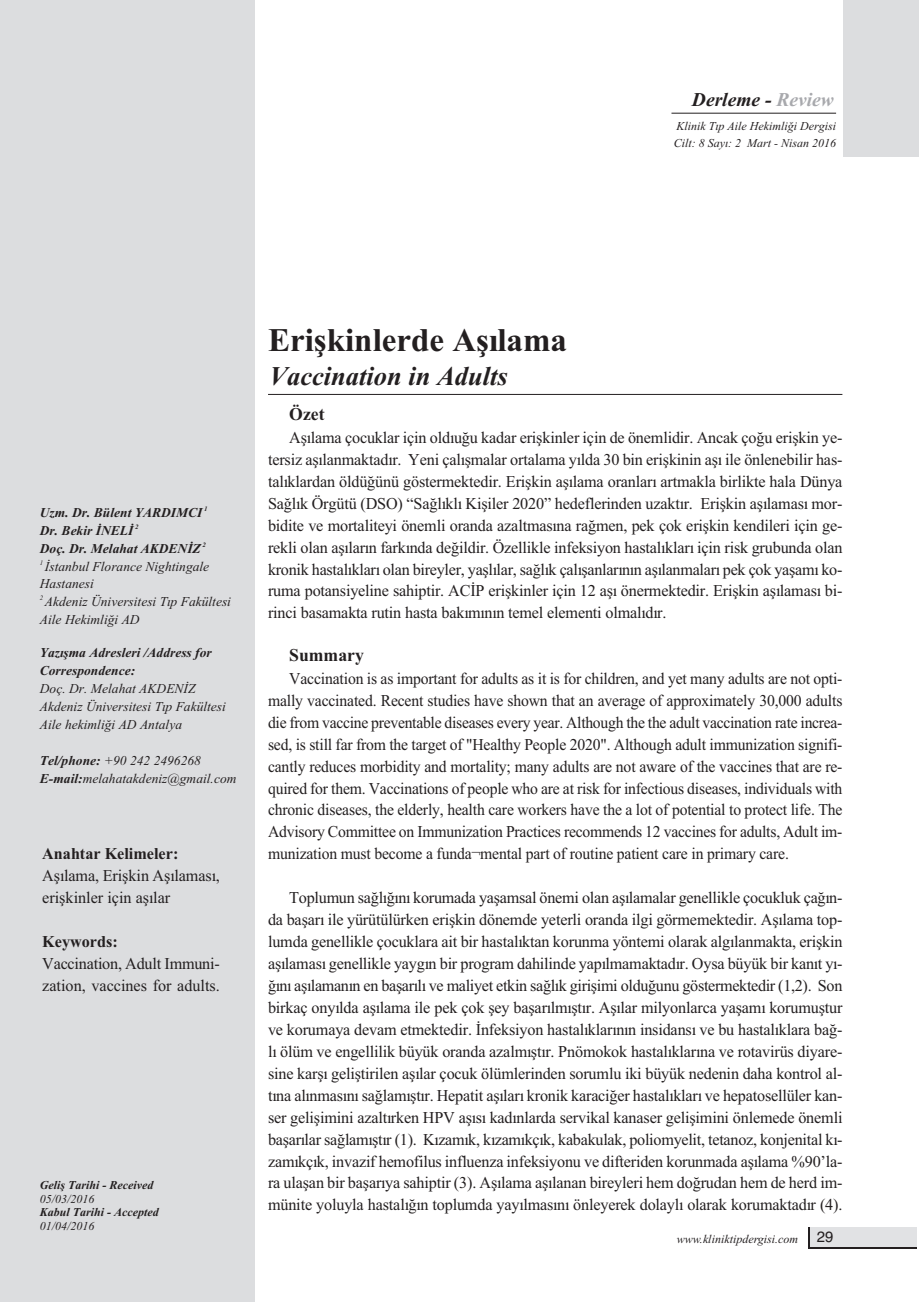
<style>
.page{position:relative;width:919px;height:1302px;background:#fff}
.page>*{position:absolute;margin:0;border:0;box-sizing:border-box;transform-origin:0 0}
.t1{font:700 33px "Times New Roman";color:#231f20}
.t2{font:italic 700 27px "Times New Roman";color:#231f20}
.t3{font:italic 700 19.5px "Times New Roman";color:#231f20}
.t4{font:700 18px "Times New Roman";color:#231f20}
.t5{font:16.5px/21.9px "Times New Roman";letter-spacing:-.01em;color:#231f20;text-align:justify}
.t6{font:16.5px/21.9px "Times New Roman";letter-spacing:-.01em;color:#231f20;text-align:justify;scale:.95 1}
.t7{font:700 16.5px "Times New Roman";color:#231f20}
.t8{font:italic 13.5px/18px "Times New Roman";color:#231f20}
.t9{font:italic 700 13.5px/18px "Times New Roman";color:#231f20}
.t10{font:italic 12px/16.6px "Times New Roman";color:#231f20}
.t11{font:italic 700 12px "Times New Roman";color:#231f20}
.t12{font:italic 12px "Times New Roman";color:#231f20}
.s1{color:#a8a9ad}
.s2{font-weight:700}
.s3{font-family:"Helvetica";font-style:normal;font-size:15px}
</style>
<div class="page">
<hr style="left:268px;top:394px;width:574px;height:1px;background:#231f20">
<svg style="left:808px;top:1227px;width:108px;height:21px"></svg>
<div style="left:810px;top:1227px;width:106px;height:19px;background:#e1e2e4"></div>
<div style="left:0;top:0;width:255px;height:1301px;background:#dcdddf"></div>
<div style="left:843px;top:0;width:75px;height:157px;background:#dcdddf"></div>
<hr style="left:671px;top:113px;width:165px;height:1px;background:#231f20">
<p class="t3" style="left:691px;top:93px;width:143px">Derleme - <span class="s1">Review</span></p>
<p class="t10" style="left:673px;top:119px;width:164px">Klinik Tıp Aile Hekimliği Dergisi<br>Cilt: 8 Sayı: 2 Mart - Nisan 2016</p>
<p class="t8" style="left:40px;top:504px;width:193px"><span class="s2">Uzm. Dr. Bülent YARDIMCI</span> <sup>1<br></sup><span class="s2">Dr. Bekir İNELİ</span> <sup>2<br></sup><span class="s2">Doç. Dr. Melahat AKDENİZ</span> <sup>2<br></sup><sup>1</sup> İstanbul Florance Nightingale<br>Hastanesi<br><sup>2</sup> Akdeniz Üniversitesi Tıp Fakültesi<br>Aile Hekimliği AD</p>
<p class="t9" style="left:40px;top:645px;width:173px">Yazışma Adresleri /Address for<br>Correspondence:</p>
<p class="t8" style="left:40px;top:681px;width:187px">Doç. Dr. Melahat AKDENİZ<br>Akdeniz Üniversitesi Tıp Fakültesi<br>Aile hekimliği AD Antalya</p>
<p class="t8" style="left:40px;top:752px;width:198px"><span class="s2">Tel/phone:</span> +90 242 2496268<br><span class="s2">E-mail:</span>melahatakdeniz@gmail.com</p>
<p class="t7" style="left:42px;top:847px;width:138px">Anahtar Kelimeler:</p>
<p class="t5" style="left:42px;top:865px;width:179px">Aşılama, Erişkin Aşılaması, erişkinler için aşılar</p>
<p class="t7" style="left:42px;top:935px;width:77px">Keywords:</p>
<p class="t5" style="left:42px;top:953px;width:179px">Vaccination, Adult Immuni&shy;zation, vaccines for adults.</p>
<p class="t11" style="left:40px;top:1181px;width:115px">Geliş Tarihi - Received</p>
<p class="t10" style="left:40px;top:1191px;width:56px">05/03/2016</p>
<p class="t11" style="left:40px;top:1208px;width:121px">Kabul Tarihi - Accepted</p>
<p class="t10" style="left:40px;top:1218px;width:56px">01/04/2016</p>
<h1 class="t1" style="left:268px;top:329px;width:300px">Erişkinlerde Aşılama</h1>
<h2 class="t2" style="left:269px;top:366px;width:240px">Vaccination in Adults</h2>
<p class="t4" style="left:289px;top:408px;width:37px">Özet</p>
<p class="t5" style="left:268px;top:428px;width:576px;text-indent:21px">Aşılama çocuklar için oldıuğu kadar erişkinler için de önemlidir. Ancak çoğu erişkin ye&shy;tersiz aşılanmaktadır. Yeni çalışmalar ortalama yılda 30 bin erişkinin aşı ile önlenebilir has&shy;talıklardan öldüğünü göstermektedir. Erişkin aşılama oranları artmakla birlikte hala Dünya Sağlık Örgütü (DSO) “Sağlıklı Kişiler 2020” hedeflerinden uzaktır. Erişkin aşılaması mor&shy;bidite ve mortaliteyi önemli oranda azaltmasına rağmen, pek çok erişkin kendileri için ge&shy;rekli olan aşıların farkında değildir. Özellikle infeksiyon hastalıkları için risk grubunda olan kronik hastalıkları olan bireyler, yaşlılar, sağlık çalışanlarının aşılanmaları pek çok yaşamı ko&shy;ruma potansiyeline sahiptir. ACİP erişkinler için 12 aşı önermektedir. Erişkin aşılaması bi&shy;rinci basamakta rutin hasta bakımının temel elementi olmalıdır.</p>
<p class="t4" style="left:289px;top:649px;width:76px">Summary</p>
<p class="t6" style="left:268px;top:668px;width:606px;text-indent:21px">Vaccination is as important for adults as it is for children, and yet many adults are not opti&shy;mally vaccinated. Recent studies have shown that an average of approximately 30,000 adults die from vaccine preventable diseases every year. Although the the adult vaccination rate increa&shy;sed, is still far from the target of "Healthy People 2020". Although adult immunization signifi&shy;cantly reduces morbidity and mortality; many adults are not aware of the vaccines that are re&shy;quired for them. Vaccinations of people who are at risk for infectious diseases, individuals with chronic diseases, the elderly, health care workers have the a lot of potential to protect life. The Advisory Committee on Immunization Practices recommends 12 vaccines for adults, Adult im&shy;munization must become a funda¬mental part of routine patient care in primary care.</p>
<p class="t5" style="left:268px;top:888px;width:576px;text-indent:21px">Toplumun sağlığını korumada yaşamsal önemi olan aşılamalar genellikle çocukluk çağın&shy;da başarı ile yürütülürken erişkin dönemde yeterli oranda ilgi görmemektedir. Aşılama top&shy;lumda genellikle çocuklara ait bir hastalıktan korunma yöntemi olarak algılanmakta, erişkin aşılaması genellikle yaygın bir program dahilinde yapılmamaktadır. Oysa büyük bir kanıt yı&shy;ğını aşılamanın en başarılı ve maliyet etkin sağlık girişimi olduğunu göstermektedir (1,2). Son birkaç onyılda aşılama ile pek çok şey başarılmıştır. Aşılar milyonlarca yaşamı korumuştur ve korumaya devam etmektedir. İnfeksiyon hastalıklarının insidansı ve bu hastalıklara bağ&shy;lı ölüm ve engellilik büyük oranda azalmıştır. Pnömokok hastalıklarına ve rotavirüs diyare&shy;sine karşı geliştirilen aşılar çocuk ölümlerinden sorumlu iki büyük nedenin daha kontrol al&shy;tına alınmasını sağlamıştır. Hepatit aşıları kronik karaciğer hastalıkları ve hepatosellüler kan&shy;ser gelişimini azaltırken HPV aşısı kadınlarda servikal kanaser gelişimini önlemede önemli başarılar sağlamıştır (1). Kızamık, kızamıkçık, kabakulak, poliomyelit, tetanoz, konjenital kı&shy;zamıkçık, invazif hemofilus influenza infeksiyonu ve difteriden korunmada aşılama %90’la&shy;ra ulaşan bir başarıya sahiptir (3). Aşılama aşılanan bireyleri hem doğrudan hem de herd im&shy;münite yoluyla hastalığın toplumda yayılmasını önleyerek dolaylı olarak korumaktadır (4).</p>
<p class="t12" style="left:676px;top:1234px;width:158px">www.kliniktipdergisi.com <span class="s3">29</span></p>
</div>
